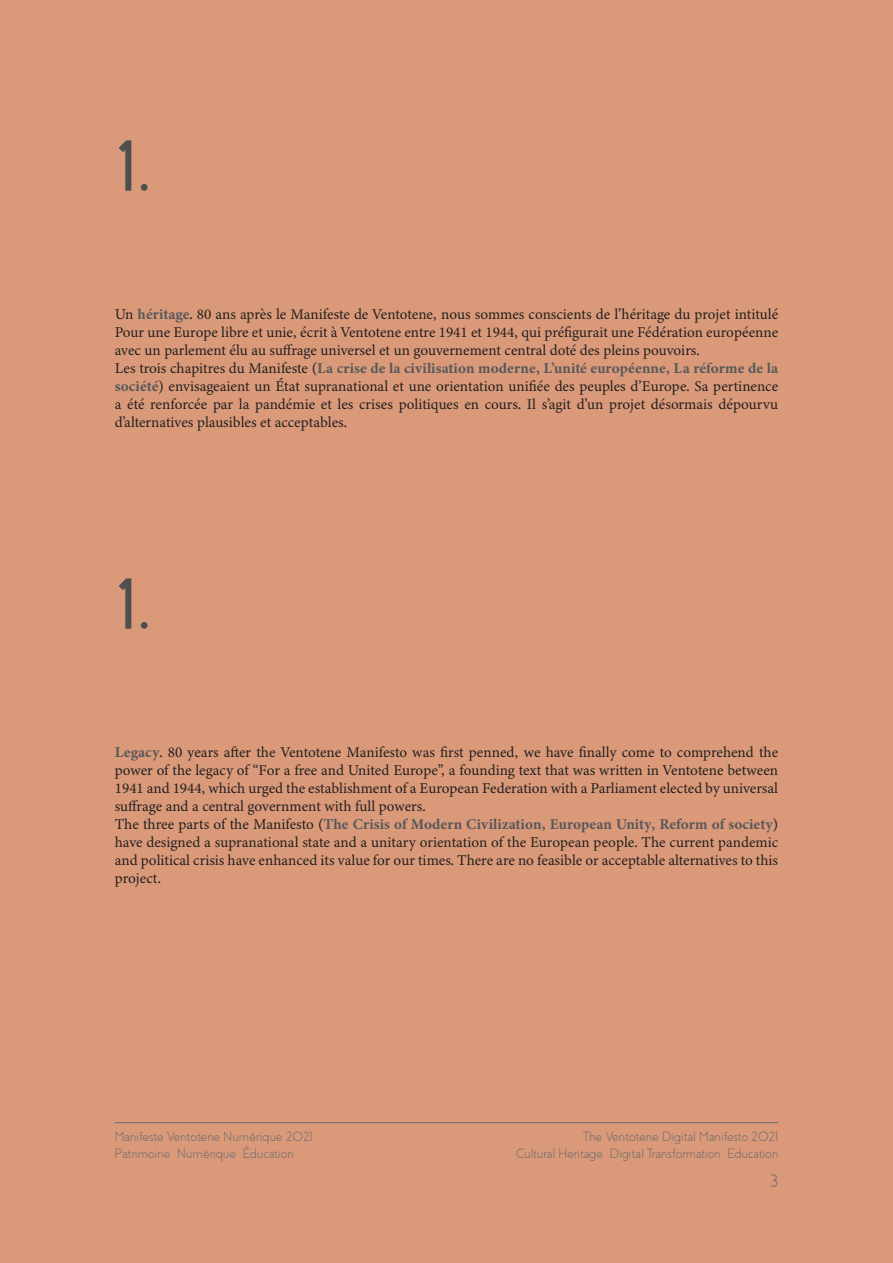
<style>
.page{position:relative;width:893px;height:1263px;background:#da9a7a}
.page>*{position:absolute;margin:0;border:0;box-sizing:border-box;transform-origin:0 0}
.t1{font:700 72px "Coves";color:#4e4f4f}
.t2{font:300 18px "Coves";color:#6c6b6c}
.t3{font:15px/18px "Minion Variable Concept";color:#231f20;text-align:justify}
.t4{font:300 13.5px/16.2px "Coves";letter-spacing:.02em;color:#6c6b6c}
.s1{color:#57585a}
</style>
<div class="page">
<hr style="left:115px;top:1122px;width:663px;height:1px;background:#6c6b6c">
<p class="t1" style="left:115px;top:125px;width:37px">1.</p>
<p class="t3" style="left:115px;top:305px;width:665px">Un <span class="s1">héritage</span>. 80 ans après le Manifeste de Ventotene, nous sommes conscients de l’héritage du projet intitulé Pour une Europe libre et unie, écrit à Ventotene entre 1941 et 1944, qui préfigurait une Fédération européenne avec un parlement élu au suffrage universel et un gouvernement central doté des pleins pouvoirs.</p>
<p class="t3" style="left:115px;top:359px;width:665px">Les trois chapitres du Manifeste (<span class="s1">La crise de la civilisation moderne, L’unité européenne, La réforme de la société</span>) envisageaient un État supranational et une orientation unifiée des peuples d’Europe. Sa pertinence a été renforcée par la pandémie et les crises politiques en cours. Il s’agit d’un projet désormais dépourvu d’alternatives plausibles et acceptables.</p>
<p class="t1" style="left:115px;top:563px;width:37px">1.</p>
<p class="t3" style="left:115px;top:743px;width:665px"><span class="s1">Legacy</span>. 80 years after the Ventotene Manifesto was first penned, we have finally come to comprehend the power of the legacy of “For a free and United Europe”, a founding text that was written in Ventotene between 1941 and 1944, which urged the establishment of a European Federation with a Parliament elected by universal suffrage and a central government with full powers.</p>
<p class="t3" style="left:115px;top:815px;width:665px">The three parts of the Manifesto (<span class="s1">The Crisis of Modern Civilization, European Unity, Reform of society</span>) have designed a supranational state and a unitary orientation of the European people. The current pandemic and political crisis have enhanced its value for our times. There are no feasible or acceptable alternatives to this project.</p>
<p class="t4" style="left:115px;top:1129px;width:199px">Manifeste Ventotene Numérique 2021<br>Patrimoine Numérique Éducation</p>
<p class="t4" style="left:516px;top:1129px;width:263px;text-align:right">The Ventotene Digital Manifesto 2021<br>Cultural Heritage Digital Transformation Education</p>
<p class="t2" style="left:770px;top:1170px;width:9px">3</p>
</div>
